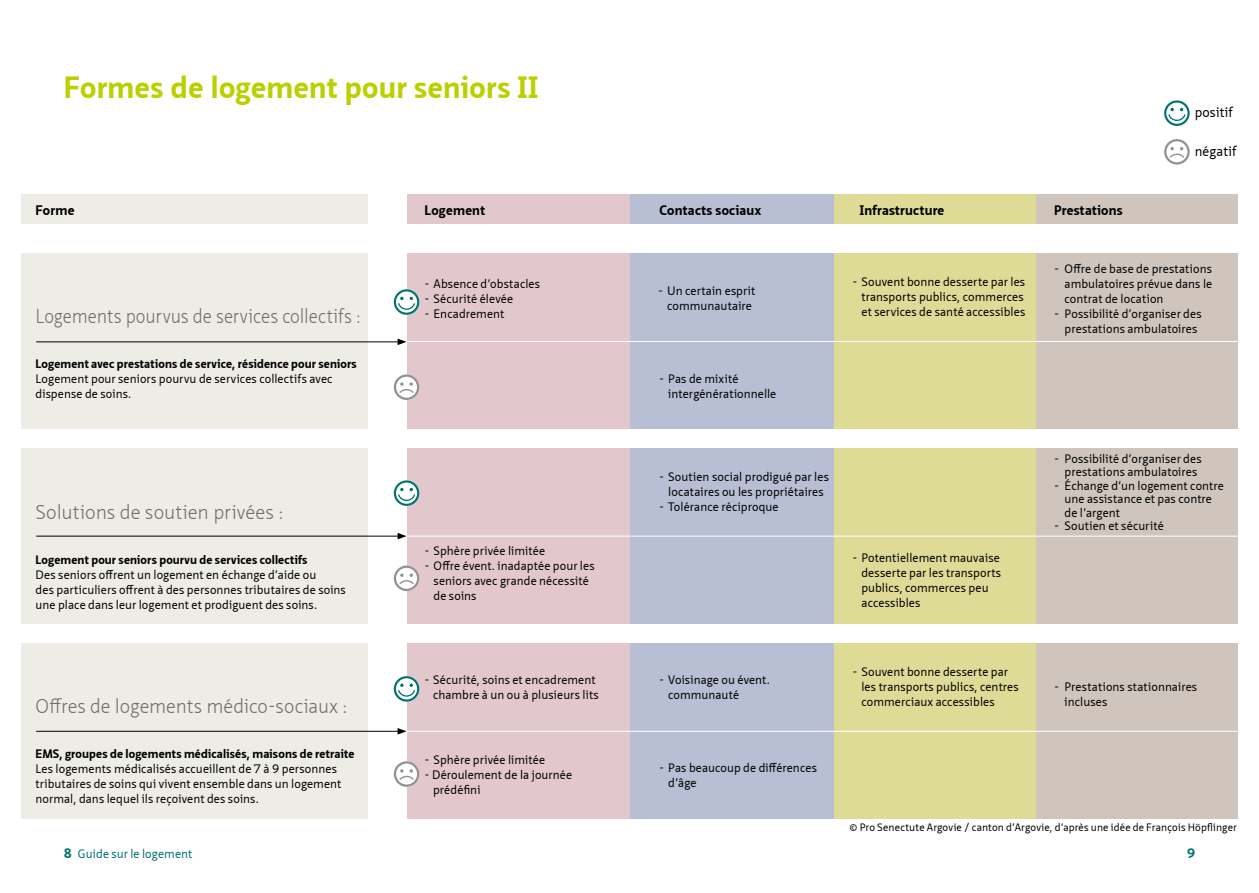
<style>
.page{position:relative;width:1259px;height:893px;background:#fff}
.page>*{position:absolute;margin:0;border:0;box-sizing:border-box;transform-origin:0 0}
.t1{font:700 30px "Neue Sans Pro";letter-spacing:.015em;color:#bccf00}
.t2{font:300 19.5px "Neue Sans Pro";color:#706f6f}
.t3{font:300 19.5px "Neue Sans Pro";color:#706f6f;scale:.92 1}
.t4{font:700 13.5px "Neue Sans Pro";letter-spacing:.02em;color:#000}
.t5{font:13.5px "Neue Sans Pro";letter-spacing:.01em;color:#000}
.t6{font:700 13.5px "Neue Sans Pro";color:#007270}
.t7{font:12px/15px "Neue Sans Pro";letter-spacing:.01em;color:#000}
.t8{font:700 12px "Neue Sans Pro";letter-spacing:.01em;color:#000}
.t9{font:12px "Neue Sans Pro";letter-spacing:.005em;color:#007270}
.t10{font:10.5px "Neue Sans Pro";letter-spacing:.015em;color:#000}
.s1{font-weight:700;font-size:13.5px}
</style>
<div class="page">
<div style="left:21px;top:195px;width:347px;height:29px;background:#edece5"></div>
<div style="left:21px;top:253px;width:347px;height:176px;background:#edece5"></div>
<div style="left:21px;top:449px;width:347px;height:175px;background:#edece5"></div>
<div style="left:21px;top:644px;width:347px;height:175px;background:#edece5"></div>
<div style="left:629px;top:195px;width:205px;height:29px;background:#b8bed3"></div>
<div style="left:629px;top:254px;width:205px;height:175px;background:#b8bed3"></div>
<div style="left:629px;top:448px;width:205px;height:176px;background:#b8bed3"></div>
<div style="left:629px;top:643px;width:205px;height:176px;background:#b8bed3"></div>
<div style="left:834px;top:195px;width:202px;height:29px;background:#dedb97"></div>
<div style="left:834px;top:254px;width:202px;height:175px;background:#dedb97"></div>
<div style="left:834px;top:448px;width:202px;height:176px;background:#dedb97"></div>
<div style="left:834px;top:643px;width:202px;height:176px;background:#dedb97"></div>
<div style="left:1036px;top:195px;width:201px;height:29px;background:#cfc5bd"></div>
<div style="left:1036px;top:253px;width:201px;height:176px;background:#cfc5bd"></div>
<div style="left:1036px;top:448px;width:201px;height:176px;background:#cfc5bd"></div>
<div style="left:1036px;top:643px;width:201px;height:176px;background:#cfc5bd"></div>
<div style="left:406px;top:195px;width:223px;height:29px;background:#e2c8cc"></div>
<div style="left:406px;top:254px;width:223px;height:175px;background:#e2c8cc"></div>
<div style="left:406px;top:448px;width:223px;height:176px;background:#e2c8cc"></div>
<div style="left:406px;top:643px;width:223px;height:176px;background:#e2c8cc"></div>
<hr style="left:36px;top:342px;width:364px;height:1px;background:#000">
<svg style="left:397px;top:339px;width:9px;height:6px"></svg>
<hr style="left:36px;top:536px;width:364px;height:1px;background:#000">
<svg style="left:397px;top:533px;width:9px;height:6px"></svg>
<hr style="left:36px;top:731px;width:364px;height:1px;background:#000">
<svg style="left:397px;top:728px;width:9px;height:6px"></svg>
<hr style="left:406px;top:341px;width:853px;height:1px;background:#fff">
<hr style="left:406px;top:536px;width:831px;height:1px;background:#fff">
<hr style="left:406px;top:731px;width:853px;height:1px;background:#fff">
<svg style="left:394px;top:289px;width:25px;height:26px"></svg>
<svg style="left:394px;top:480px;width:25px;height:26px"></svg>
<svg style="left:394px;top:676px;width:25px;height:26px"></svg>
<svg style="left:394px;top:374px;width:25px;height:26px"></svg>
<svg style="left:394px;top:566px;width:25px;height:25px"></svg>
<svg style="left:394px;top:761px;width:25px;height:26px"></svg>
<svg style="left:1164px;top:100px;width:25px;height:26px"></svg>
<svg style="left:1164px;top:139px;width:25px;height:26px"></svg>
<h1 class="t1" style="left:64px;top:67px;width:475px">Formes de logement pour seniors II</h1>
<p class="t4" style="left:36px;top:201px;width:41px">Forme</p>
<p class="t4" style="left:424px;top:201px;width:62px">Logement</p>
<p class="t4" style="left:659px;top:201px;width:103px">Contacts sociaux</p>
<p class="t4" style="left:860px;top:201px;width:86px">Infrastructure</p>
<p class="t4" style="left:1054px;top:201px;width:70px">Prestations</p>
<p class="t5" style="left:1194px;top:103px;width:40px">positif</p>
<p class="t5" style="left:1194px;top:142px;width:43px">négatif</p>
<h2 class="t3" style="left:36px;top:304px;width:355px">Logements pourvus de services collectifs :</h2>
<p class="t8" style="left:36px;top:356px;width:323px">Logement avec prestations de service, résidence pour seniors</p>
<p class="t7" style="left:36px;top:371px;width:299px">Logement pour seniors pourvu de services collectifs avec dispense de soins.</p>
<h2 class="t2" style="left:36px;top:499px;width:249px">Solutions de soutien privées :</h2>
<p class="t8" style="left:36px;top:552px;width:273px">Logement pour seniors pourvu de services collectifs</p>
<p class="t7" style="left:36px;top:567px;width:312px">Des seniors offrent un logement en échange d’aide ou<br>des particuliers offrent à des personnes tributaires de soins une place dans leur logement et prodiguent des soins.</p>
<h2 class="t2" style="left:36px;top:694px;width:313px">Offres de logements médico-sociaux :</h2>
<p class="t8" style="left:36px;top:746px;width:321px">EMS, groupes de logements médicalisés, maisons de retraite</p>
<p class="t7" style="left:36px;top:761px;width:307px">Les logements médicalisés accueillent de 7 à 9 personnes tributaires de soins qui vivent ensemble dans un logement normal, dans lequel ils reçoivent des soins.</p>
<p class="t7" style="left:424px;top:276px;width:117px">- Absence d’obstacles</p>
<p class="t7" style="left:424px;top:291px;width:90px">- Sécurité élevée</p>
<p class="t7" style="left:424px;top:306px;width:81px">- Encadrement</p>
<p class="t7" style="left:424px;top:543px;width:122px">- Sphère privée limitée</p>
<p class="t7" style="left:433px;top:558px;width:163px;text-indent:-9px">- Offre évent. inadaptée pour les seniors avec grande nécessité de soins</p>
<p class="t7" style="left:424px;top:672px;width:176px;text-align:right">- Sécurité, soins et encadrement chambre à un ou à plusieurs lits</p>
<p class="t7" style="left:424px;top:752px;width:122px">- Sphère privée limitée</p>
<p class="t7" style="left:433px;top:767px;width:141px;text-indent:-9px">- Déroulement de la journée prédéfini</p>
<p class="t7" style="left:658px;top:283px;width:99px;text-align:center">- Un certain esprit communautaire</p>
<p class="t7" style="left:668px;top:371px;width:110px;text-indent:-9px">- Pas de mixité intergénérationnelle</p>
<p class="t7" style="left:861px;top:274px;width:165px;text-indent:-9px">- Souvent bonne desserte par les transports publics, commerces et services de santé accessibles</p>
<p class="t7" style="left:659px;top:469px;width:171px;text-align:center">- Soutien social prodigué par les locataires ou les propriétaires</p>
<p class="t7" style="left:659px;top:499px;width:121px">- Tolérance réciproque</p>
<p class="t7" style="left:861px;top:550px;width:141px;text-indent:-9px">- Potentiellement mauvaise desserte par les transports publics, commerces peu accessibles</p>
<p class="t7" style="left:1064px;top:261px;width:149px;text-align:justify;text-indent:-10px">- Offre de base de prestations ambulatoires prévue dans le contrat de location</p>
<p class="t7" style="left:1054px;top:306px;width:149px;text-align:center">- Possibilité d’organiser des prestations ambulatoires</p>
<p class="t7" style="left:1054px;top:451px;width:149px;line-height:13.5px;text-align:center">- Possibilité d’organiser des prestations ambulatoires</p>
<p class="t7" style="left:1064px;top:478px;width:161px;line-height:13.5px;text-indent:-10px">- Échange d’un logement contre une assistance et pas contre de l’argent</p>
<p class="t7" style="left:1054px;top:518px;width:111px">- Soutien et sécurité</p>
<p class="t7" style="left:668px;top:672px;width:103px;text-indent:-9px">- Voisinage ou évent. communauté</p>
<p class="t7" style="left:668px;top:760px;width:150px;text-indent:-9px">- Pas beaucoup de différences d’âge</p>
<p class="t7" style="left:861px;top:664px;width:159px;text-indent:-9px">- Souvent bonne desserte par les transports publics, centres commerciaux accessibles</p>
<p class="t7" style="left:1064px;top:679px;width:134px;text-indent:-10px">- Prestations stationnaires incluses</p>
<p class="t10" style="left:849px;top:820px;width:388px">© Pro Senectute Argovie / canton d’Argovie, d’après une idée de François Höpflinger</p>
<p class="t9" style="left:64px;top:846px;width:130px"><span class="s1">8</span> Guide sur le logement</p>
<p class="t6" style="left:1187px;top:844px;width:10px">9</p>
</div>
